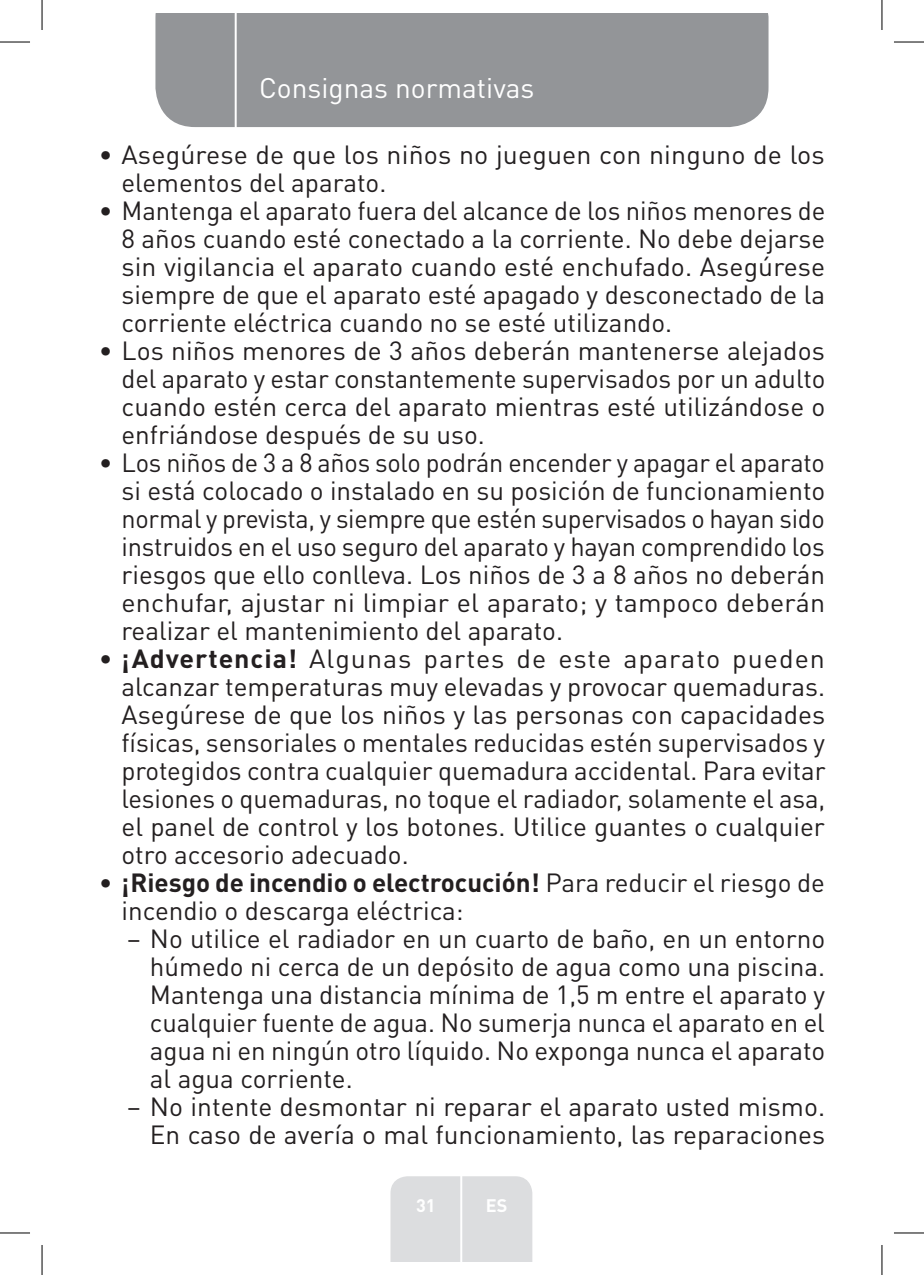
<style>
.page{position:relative;width:924px;height:1275px;background:#fff}
.page>*{position:absolute;margin:0;border:0;box-sizing:border-box;transform-origin:0 0}
.t1{font:28px "DIN Pro";color:#fff}
.t2{font:26px/28px "DIN Pro";color:#231f20;text-align:justify}
.t3{font:700 18px "DIN Pro";color:#fff}
.s1{font-weight:700}
</style>
<div class="page">
<div style="left:155px;top:14px;width:613px;height:113px;background:#939598"></div>
<div style="left:390px;top:1176px;width:142px;height:85px;background:#dcdddf"></div>
<hr style="left:460px;top:1153px;width:2px;height:108px;background:#fff">
<hr style="left:234px;top:14px;width:2px;height:116px;background:#fff">
<hr style="left:0;top:42px;width:30px;height:1px;background:#000">
<hr style="left:893px;top:42px;width:30px;height:1px;background:#000">
<hr style="left:0;top:1232px;width:30px;height:1px;background:#000">
<hr style="left:893px;top:1232px;width:30px;height:1px;background:#000">
<hr style="left:42px;top:0;width:1px;height:30px;background:#000">
<hr style="left:42px;top:1245px;width:1px;height:30px;background:#000">
<hr style="left:881px;top:0;width:1px;height:30px;background:#000">
<hr style="left:881px;top:1245px;width:1px;height:30px;background:#000">
<p class="t1" style="left:259px;top:69px;width:277px">Consignas normativas</p>
<p class="t2" style="left:121px;top:139px;width:704px;text-indent:-23px">• Asegúrese de que los niños no jueguen con ninguno de los elementos del aparato.</p>
<p class="t2" style="left:121px;top:195px;width:705px;text-indent:-23px">• Mantenga el aparato fuera del alcance de los niños menores de 8 años cuando esté conectado a la corriente. No debe dejarse sin vigilancia el aparato cuando esté enchufado. Asegúrese siempre de que el aparato esté apagado y desconectado de la corriente eléctrica cuando no se esté utilizando.</p>
<p class="t2" style="left:121px;top:335px;width:705px;text-indent:-23px">• Los niños menores de 3 años deberán mantenerse alejados del aparato y estar constantemente supervisados por un adulto cuando estén cerca del aparato mientras esté utilizándose o enfriándose después de su uso.</p>
<p class="t2" style="left:121px;top:447px;width:705px;text-indent:-23px">• Los niños de 3 a 8 años solo podrán encender y apagar el aparato si está colocado o instalado en su posición de funcionamiento normal y prevista, y siempre que estén supervisados o hayan sido instruidos en el uso seguro del aparato y hayan comprendido los riesgos que ello conlleva. Los niños de 3 a 8 años no deberán enchufar, ajustar ni limpiar el aparato; y tampoco deberán realizar el mantenimiento del aparato.</p>
<p class="t2" style="left:121px;top:643px;width:705px;text-indent:-23px">• <span class="s1">¡Advertencia!</span> Algunas partes de este aparato pueden alcanzar temperaturas muy elevadas y provocar quemaduras.<br>Asegúrese de que los niños y las personas con capacidades físicas, sensoriales o mentales reducidas estén supervisados y protegidos contra cualquier quemadura accidental. Para evitar lesiones o quemaduras, no toque el radiador, solamente el asa, el panel de control y los botones. Utilice guantes o cualquier otro accesorio adecuado.</p>
<p class="t2" style="left:121px;top:867px;width:704px;text-indent:-23px">• <span class="s1">¡Riesgo de incendio o electrocución!</span> Para reducir el riesgo de incendio o descarga eléctrica:</p>
<p class="t2" style="left:150px;top:923px;width:676px;text-indent:-23px">– No utilice el radiador en un cuarto de baño, en un entorno húmedo ni cerca de un depósito de agua como una piscina.<br>Mantenga una distancia mínima de 1,5 m entre el aparato y cualquier fuente de agua. No sumerja nunca el aparato en el agua ni en ningún otro líquido. No exponga nunca el aparato al agua corriente.</p>
<p class="t2" style="left:127px;top:1091px;width:699px;text-align:right">– No intente desmontar ni reparar el aparato usted mismo.<br>En caso de avería o mal funcionamiento, las reparaciones</p>
<p class="t3" style="left:416px;top:1192px;width:21px">31</p>
<p class="t3" style="left:485px;top:1192px;width:23px">ES</p>
</div>
